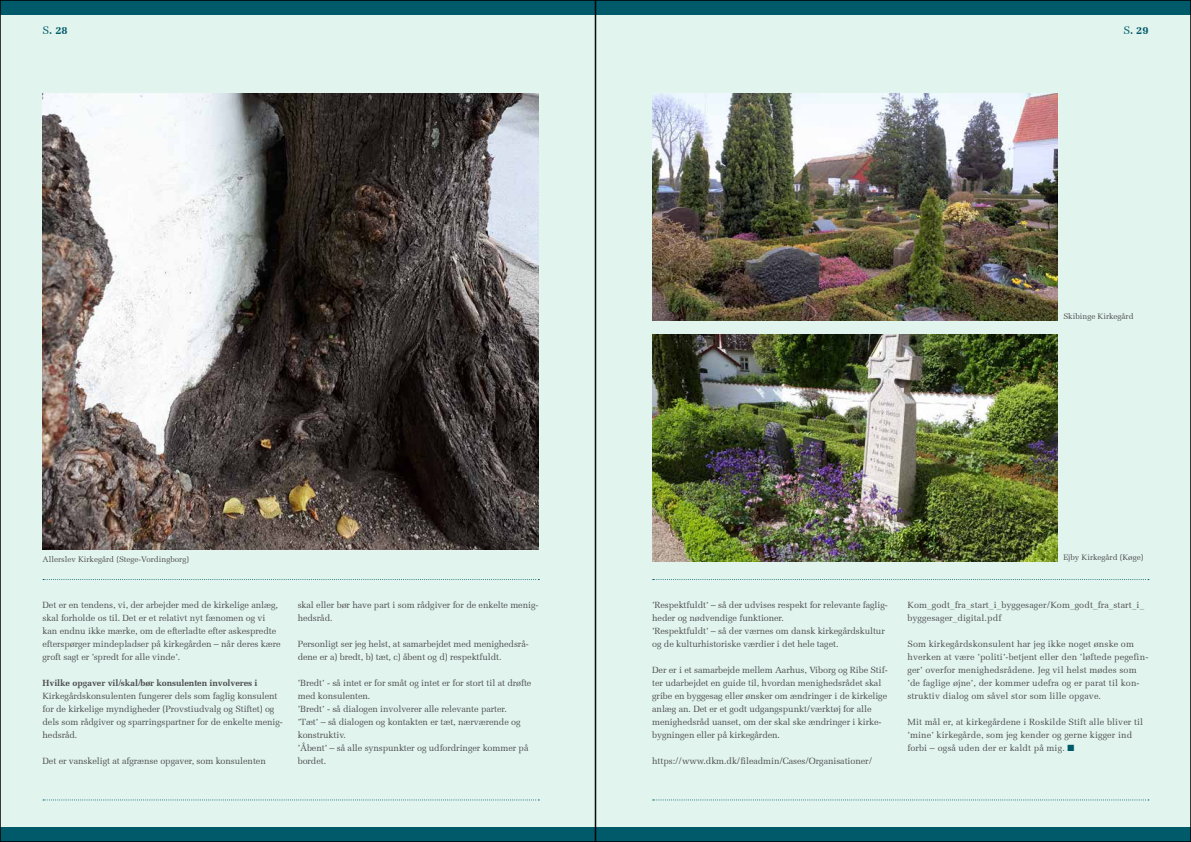
<style>
.page{position:relative;width:1191px;height:842px;background:#fff}
.page>*{position:absolute;margin:0;border:0;box-sizing:border-box;transform-origin:0 0}
.t1{font:700 11px "Melior";color:#005a69}
.t2{font:9px/13px "Melior";letter-spacing:-.01em;color:#4d4d4f}
.t3{font:9px/13px "Melior";letter-spacing:.01em;color:#4d4d4f}
.t4{font:700 9px "Melior";letter-spacing:-.01em;color:#4d4d4f}
.t5{font:8px "Melior";color:#4d4d4f}
.s1{font-weight:400}
.s2{color:#005a69}
</style>
<div class="page">
<div style="left:595px;top:0;width:596px;height:842px;background:#e1f4ee"></div>
<div style="left:0;top:0;width:595px;height:842px;background:#e1f4ee"></div>
<svg style="left:43px;top:799px;width:496px;height:1px"></svg>
<svg style="left:43px;top:579px;width:496px;height:1px"></svg>
<div style="left:0;top:0;width:595px;height:14px;background:#005a69"></div>
<div style="left:0;top:828px;width:595px;height:14px;background:#005a69"></div>
<svg style="left:652px;top:799px;width:497px;height:1px"></svg>
<svg style="left:652px;top:579px;width:497px;height:1px"></svg>
<div style="left:595px;top:828px;width:596px;height:14px;background:#005a69"></div>
<div style="left:595px;top:0;width:596px;height:14px;background:#005a69"></div>
<img style="left:652px;top:94px;width:405px;height:226px">
<img style="left:652px;top:335px;width:405px;height:227px">
<img style="left:43px;top:94px;width:496px;height:455px">
<p class="t1" style="left:43px;top:23px;width:27px"><span class="s1">S</span>. 28</p>
<p class="t1" style="left:1123px;top:23px;width:27px"><span class="s1">S</span>. 29</p>
<p class="t5" style="left:1063px;top:311px;width:72px">Skibinge Kirkegård</p>
<p class="t5" style="left:43px;top:554px;width:148px">Allerslev Kirkegård (Stege-Vordingborg)</p>
<p class="t5" style="left:1063px;top:553px;width:82px">Ejby Kirkegård (Køge)</p>
<p class="t2" style="left:43px;top:598px;width:239px">Det er en tendens, vi, der arbejder med de kirkelige anlæg, skal forholde os til. Det er et relativt nyt fænomen og vi kan endnu ikke mærke, om de efterladte efter askespredte efterspørger mindepladser på kirkegården – når deres kære groft sagt er ’spredt for alle vinde’.</p>
<p class="t4" style="left:43px;top:677px;width:216px">Hvilke opgaver vil/skal/bør konsulenten involveres i</p>
<p class="t2" style="left:43px;top:689px;width:242px">Kirkegårdskonsulenten fungerer dels som faglig konsulent for de kirkelige myndigheder (Provstiudvalg og Stiftet) og dels som rådgiver og sparringspartner for de enkelte menig&shy;hedsråd.</p>
<p class="t2" style="left:43px;top:754px;width:225px">Det er vanskeligt at afgrænse opgaver, som konsulenten</p>
<p class="t2" style="left:298px;top:598px;width:242px">skal eller bør have part i som rådgiver for de enkelte menig&shy;hedsråd.</p>
<p class="t2" style="left:298px;top:637px;width:232px">Personligt ser jeg helst, at samarbejdet med menighedsrå&shy;dene er a) bredt, b) tæt, c) åbent og d) respektfuldt.</p>
<p class="t2" style="left:298px;top:676px;width:235px">’Bredt’ - så intet er for småt og intet er for stort til at drøfte med konsulenten.<br>’Bredt’ - så dialogen involverer alle relevante parter.<br>’Tæt’ – så dialogen og kontakten er tæt, nærværende og konstruktiv.<br>’Åbent’ – så alle synspunkter og udfordringer kommer på bordet.</p>
<p class="t2" style="left:652px;top:598px;width:237px">’Respektfuldt’ – så der udvises respekt for relevante faglig&shy;heder og nødvendige funktioner.<br>’Respektfuldt’ – så der værnes om dansk kirkegårdskultur og de kulturhistoriske værdier i det hele taget.</p>
<p class="t2" style="left:652px;top:663px;width:237px">Der er i et samarbejde mellem Aarhus, Viborg og Ribe Stif&shy;ter udarbejdet en guide til, hvordan menighedsrådet skal gribe en byggesag eller ønsker om ændringer i de kirkelige anlæg an. Det er et godt udgangspunkt/værktøj for alle menighedsråd uanset, om der skal ske ændringer i kirke&shy;bygningen eller på kirkegården.</p>
<p class="t2" style="left:652px;top:754px;width:221px">https://www.dkm.dk/fileadmin/Cases/Organisationer/</p>
<p class="t3" style="left:907px;top:598px;width:238px">Kom_godt_fra_start_i_byggesager/Kom_godt_fra_start_i_ byggesager_digital.pdf</p>
<p class="t3" style="left:907px;top:637px;width:242px">Som kirkegårdskonsulent har jeg ikke noget ønske om hverken at være ’politi’-betjent eller den ’løftede pegefin&shy;ger’ overfor menighedsrådene. Jeg vil helst mødes som ’de faglige øjne’, der kommer udefra og er parat til kon&shy;struktiv dialog om såvel stor som lille opgave.</p>
<p class="t3" style="left:907px;top:715px;width:237px">Mit mål er, at kirkegårdene i Roskilde Stift alle bliver til ’mine’ kirkegårde, som jeg kender og gerne kigger ind forbi – også uden der er kaldt på mig. <span class="s2">■</span></p>
</div>
